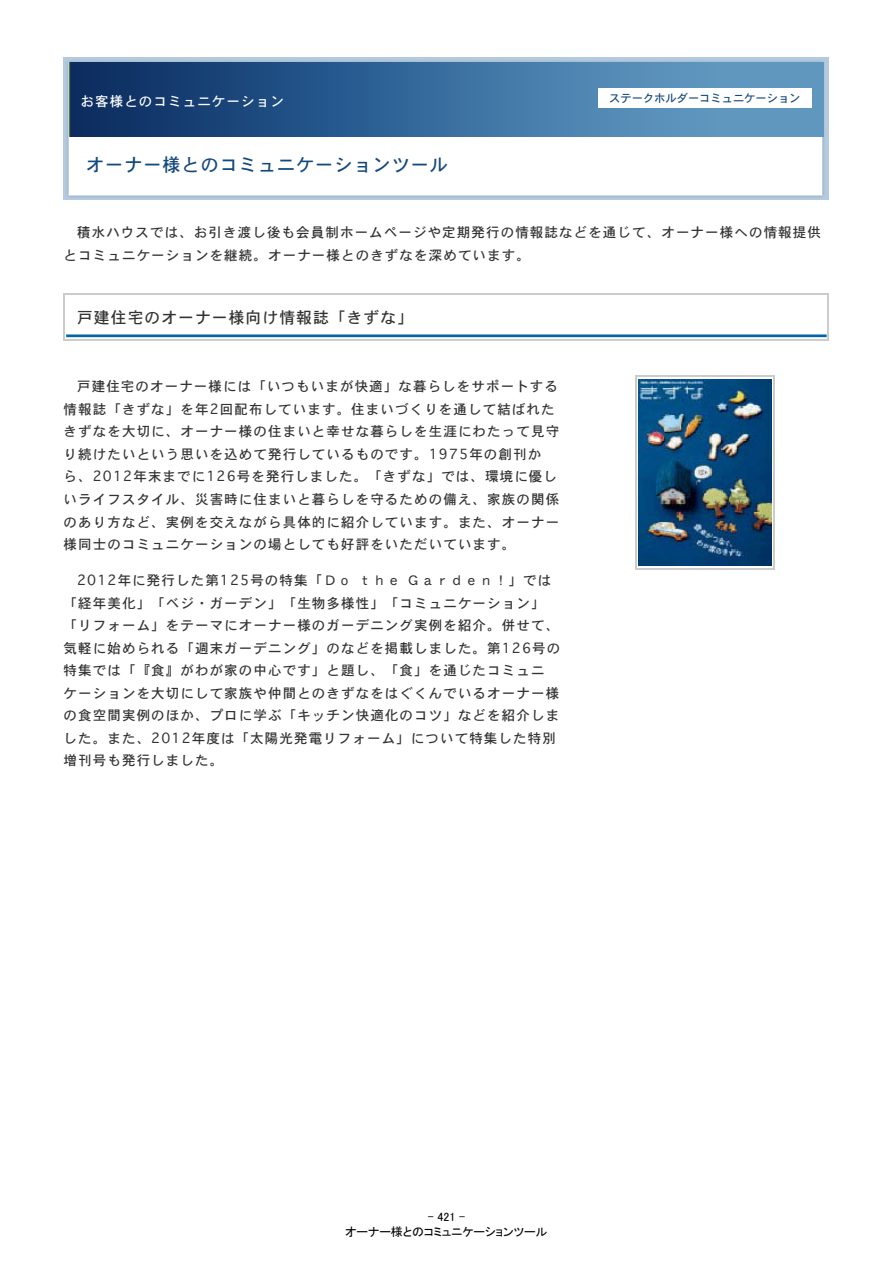
<style>
.page{position:relative;width:893px;height:1263px;background:#fff}
.page>*{position:absolute;margin:0;border:0;box-sizing:border-box;transform-origin:0 0}
.t1{font:18px "Osaka";letter-spacing:.06em;color:#14497c}
.t2{font:15.75px "Osaka";letter-spacing:.07em;color:#333}
.t3{font:13.5px/22.5px "Osaka";letter-spacing:.08em;color:#333}
.t4{font:13.5px "Osaka";letter-spacing:.08em;color:#fff}
.t5{font:12px "MSP Gothic";color:#000}
.t6{font:11.25px "Osaka";color:#14497c}
</style>
<div class="page">
<img style="left:64px;top:57px;width:765px;height:6px">
<img style="left:64px;top:63px;width:765px;height:136px">
<hr style="left:64px;top:294px;width:765px;height:1px;background:#ccc">
<hr style="left:64px;top:340px;width:765px;height:1px;background:#ccc">
<hr style="left:64px;top:294px;width:1px;height:47px;background:#ccc">
<hr style="left:827px;top:294px;width:2px;height:47px;background:#ccc">
<div style="left:69px;top:63px;width:754px;height:73px;background:linear-gradient(to right,#072d65,#6ba7cf)"></div>
<div style="left:598px;top:89px;width:214px;height:19px;background:#fff"></div>
<hr style="left:635px;top:376px;width:140px;height:1px;background:#ccc">
<hr style="left:635px;top:568px;width:140px;height:1px;background:#ccc">
<hr style="left:635px;top:376px;width:1px;height:193px;background:#ccc">
<hr style="left:773px;top:376px;width:2px;height:193px;background:#ccc">
<img style="left:638px;top:379px;width:133px;height:187px">
<hr style="left:66px;top:334px;width:761px;height:3px;background:#0066a5">
<p class="t4" style="left:81px;top:92px;width:205px">お客様とのコミュニケーション</p>
<p class="t6" style="left:609px;top:91px;width:193px">ステークホルダーコミュニケーション</p>
<h1 class="t1" style="left:86px;top:153px;width:363px">オーナー様とのコミュニケーションツール</h1>
<p class="t3" style="left:64px;top:221px;width:759px;text-indent:13px">積水ハウスでは、お引き渡し後も会員制ホームページや定期発行の情報誌などを通じて、オーナー様への情報提供とコミュニケーションを継続。オーナー様とのきずなを深めています。</p>
<p class="t2" style="left:77px;top:307px;width:337px">戸建住宅のオーナー様向け情報誌「きずな」</p>
<p class="t3" style="left:64px;top:375px;width:497px;text-indent:13px">戸建住宅のオーナー様には「いつもいまが快適」な暮らしをサポートする情報誌「きずな」を年2回配布しています。住まいづくりを通して結ばれたきずなを大切に、オーナー様の住まいと幸せな暮らしを生涯にわたって見守り続けたいという思いを込めて発行しているものです。1975年の創刊か<br>ら、2012年末までに126号を発行しました。「きずな」では、環境に優しいライフスタイル、災害時に住まいと暮らしを守るための備え、家族の関係のあり方など、実例を交えながら具体的に紹介しています。また、オーナー様同士のコミュニケーションの場としても好評をいただいています。</p>
<p class="t3" style="left:64px;top:568px;width:498px;text-indent:13px">2012年に発行した第125号の特集「Ｄｏｔｈｅ Ｇａｒｄｅｎ！」では「経年美化」「ベジ・ガーデン」「生物多様性」「コミュニケーション」「リフォーム」をテーマにオーナー様のガーデニング実例を紹介。併せて、気軽に始められる「週末ガーデニング」のなどを掲載しました。第126号の特集では「『食』がわが家の中心です」と題し、「食」を通じたコミュニケーションを大切にして家族や仲間とのきずなをはぐくんでいるオーナー様の食空間実例のほか、プロに学ぶ「キッチン快適化のコツ」などを紹介しました。また、2012年度は「太陽光発電リフォーム」について特集した特別増刊号も発行しました。</p>
<p class="t5" style="left:428px;top:1210px;width:39px">- 421 -</p>
<p class="t5" style="left:345px;top:1226px;width:204px">オーナー様とのコミュニケーションツール</p>
</div>
